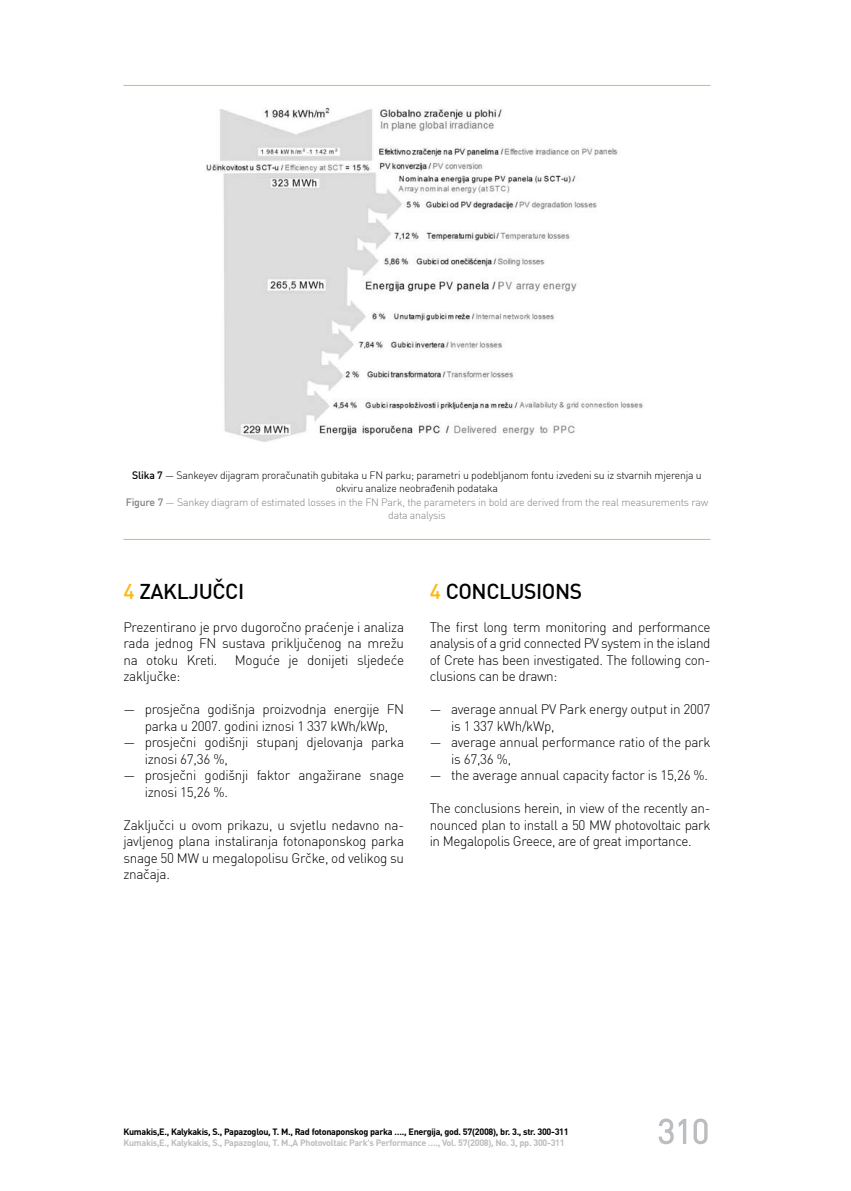
<style>
.page{position:relative;width:851px;height:1191px;background:#fff}
.page>*{position:absolute;margin:0;border:0;box-sizing:border-box;transform-origin:0 0}
.t1{font:700 21px "DINLT";letter-spacing:-.02em;color:#000}
.t2{font:13.5px/16.5px "DIN Lt";letter-spacing:-.02em;color:#000;text-align:justify}
.t3{font:10.5px/13.5px "DIN Lt";letter-spacing:-.02em;color:#000;text-align:center}
.t4{font:700 9px/10.8px "DIN";letter-spacing:-.035em;color:#000}
.s1{font-family:"DINLT";font-weight:700}
.s2{font-family:"DINLT";font-weight:700;color:#808285}
.s3{color:#808285}
.s4{color:#fdb813}
.s5{font-family:"Arial"}
.s6{color:#bcbdc0}
.s7{font-family:"Arial";color:#bcbdc0}
</style>
<div class="page">
<svg style="left:658px;top:1118px;width:50px;height:27px"></svg>
<hr style="left:123px;top:85px;width:587px;height:1px;background:#fdb813">
<hr style="left:123px;top:539px;width:587px;height:1px;background:#fdb813">
<img style="left:206px;top:107px;width:438px;height:335px">
<p class="t3" style="left:126px;top:468px;width:583px"><span class="s1">Slika 7</span> — Sankeyev dijagram proračunatih gubitaka u FN parku; parametri u podebljanom fontu izvedeni su iz stvarnih mjerenja u okviru analize neobrađenih podataka<br><span class="s2">Figure 7</span> <span class="s3">— Sankey diagram of estimated losses in the FN Park, the parameters in bold are derived from the real measurements raw data analysis</span></p>
<h1 class="t1" style="left:123px;top:577px;width:122px"><span class="s4">4</span> ZAKLJUČCI</h1>
<p class="t2" style="left:123px;top:618px;width:282px">Prezentirano je prvo dugoročno praćenje i analiza rada jednog FN sustava priključenog na mrežu na otoku Kreti.</p>
<p class="t2" style="left:235px;top:651px;width:171px">Moguće je donijeti sljedeće</p>
<p class="t2" style="left:123px;top:667px;width:59px">zaključke:</p>
<p class="t2" style="left:123px;top:700px;width:282px;text-align:center">— prosječna godišnja proizvodnja energije FN parka u 2007. godini iznosi 1 337 kWh/kWp,</p>
<p class="t2" style="left:145px;top:733px;width:261px;text-indent:-21px">— prosječni godišnji stupanj djelovanja parka iznosi 67,36 %,</p>
<p class="t2" style="left:145px;top:766px;width:261px;text-indent:-21px">— prosječni godišnji faktor angažirane snage iznosi 15,26 %.</p>
<p class="t2" style="left:123px;top:816px;width:282px">Zaključci u ovom prikazu, u svjetlu nedavno na&shy;javljenog plana instaliranja fotonaponskog parka snage 50 MW u megalopolisu Grčke, od velikog su značaja.</p>
<h1 class="t1" style="left:429px;top:577px;width:154px"><span class="s4">4</span> CONCLUSIONS</h1>
<p class="t2" style="left:429px;top:618px;width:282px">The first long term monitoring and performance analysis of a grid connected PV system in the island of Crete has been investigated. The following con&shy;clusions can be drawn:</p>
<p class="t2" style="left:451px;top:700px;width:261px;text-indent:-21px">— average annual PV Park energy output in 2007 is 1 337 kWh/kWp,</p>
<p class="t2" style="left:451px;top:733px;width:261px;text-indent:-21px">— average annual performance ratio of the park is 67,36 %,</p>
<p class="t2" style="left:429px;top:766px;width:280px">— the average annual capacity factor is 15,26 %.</p>
<p class="t2" style="left:429px;top:799px;width:282px">The conclusions herein, in view of the recently an&shy;nounced plan to install a 50 MW photovoltaic park in Megalopolis Greece, are of great importance.</p>
<p class="t4" style="left:123px;top:1125px;width:447px">Kumakis,E., Kalykakis, S., Papazoglou, T. M., Rad fotonaponskog parka …., Energija, god. 57<span class="s5">(</span>2008<span class="s5">)</span>, br. 3., str. 300-311<br><span class="s6">Kumakis,E., Kalykakis, S., Papazoglou, T. M.,A Photovoltaic Park's Performance …., Vol. 57</span><span class="s7">(</span><span class="s6">2008</span><span class="s7">)</span><span class="s6">, No. 3, pp. 300-311</span></p>
</div>
